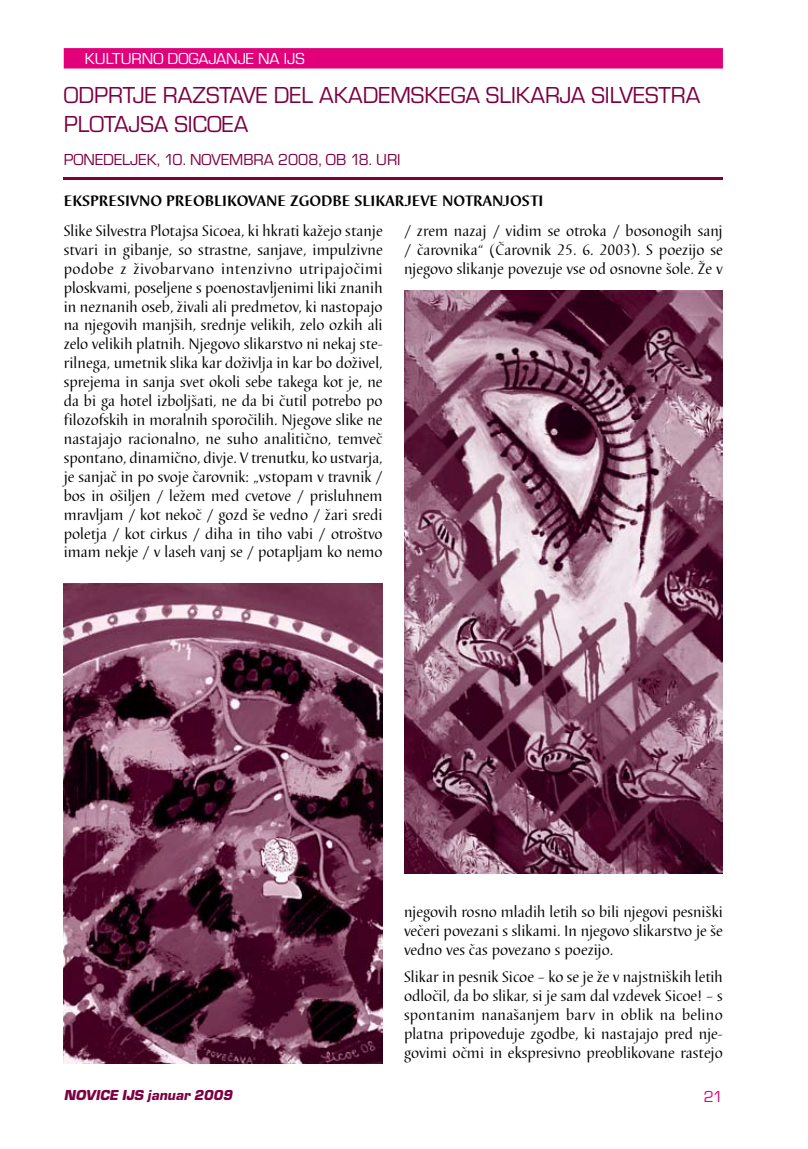
<style>
.page{position:relative;width:808px;height:1149px;background:#fff}
.page>*{position:absolute;margin:0;border:0;box-sizing:border-box;transform-origin:0 0}
.t1{font:24px "Eurostile TEE";color:#7c0042}
.t2{font:16.5px "Eurostile TEE";color:#7c0042}
.t3{font:16.5px "Eurostile TEE";color:#fff}
.t4{font:16.5px "Eurostile TEE";color:#e2007a}
.t5{font:15.75px/18.9px "Barbedor TEE";color:#000;text-align:justify}
.t6{font:700 15.75px "Barbedor TEE";color:#000}
.t7{font:italic 15px "Eurostile TEE Blac";color:#7c0042}
</style>
<div class="page">
<div style="left:64px;top:48px;width:659px;height:20px;background:#e2007a;border:2px solid #e2007a"></div>
<hr style="left:64px;top:177px;width:659px;height:2px;background:#7c0042">
<img style="left:404px;top:291px;width:319px;height:582px">
<img style="left:64px;top:583px;width:319px;height:480px">
<p class="t3" style="left:85px;top:50px;width:221px">KU LTURNO DOGAJANJE NA IJS</p>
<h1 class="t1" style="left:64px;top:82px;width:224px">ODPRTJE RAZSTAVE DEL</h1>
<h1 class="t1" style="left:319px;top:82px;width:16px">AKADE</h1>
<h1 class="t1" style="left:390px;top:82px;width:49px">MSKEGA</h1>
<h1 class="t1" style="left:486px;top:82px;width:27px">SLIKARJA</h1>
<h1 class="t1" style="left:591px;top:82px;width:12px">SILVE</h1>
<h1 class="t1" style="left:645px;top:82px;width:29px">STRA</h1>
<h1 class="t1" style="left:64px;top:111px;width:14px">PLOTAJ</h1>
<h1 class="t1" style="left:141px;top:111px;width:81px">SA SICOEA</h1>
<p class="t2" style="left:64px;top:150px;width:338px">PONEDELJEK, 10. NOVEMBRA 2008, OB 18. URI</p>
<p class="t6" style="left:64px;top:192px;width:481px">EKSPRESIVNO PREOBLIKOVANE ZGODBE SLIKARJEVE NOTRANJOSTI</p>
<p class="t5" style="left:64px;top:221px;width:321px">Slike Silvestra Plotajsa Sicoea, ki hkrati kažejo stanje stvari in gibanje, so strastne, sanjave, impulzivne podobe z živobarvano intenzivno utripajočimi ploskvami, poseljene s poenostavljenimi liki znanih in neznanih oseb, živali ali predmetov, ki nastopajo na njegovih manjših, srednje velikih, zelo ozkih ali zelo velikih platnih. Njegovo slikarstvo ni nekaj ste&shy;rilnega, umetnik slika kar doživlja in kar bo doživel, sprejema in sanja svet okoli sebe takega kot je, ne da bi ga hotel izboljšati, ne da bi čutil potrebo po filozofskih in moralnih sporočilih. Njegove slike ne nastajajo racionalno, ne suho analitično, temveč spontano, dinamično, divje. V trenutku, ko ustvarja, je sanjač in po svoje čarovnik: „vstopam v travnik / bos in ošiljen / ležem med cvetove / prisluhnem mravljam / kot nekoč / gozd še vedno / žari sredi poletja / kot cirkus / diha in tiho vabi / otroštvo imam nekje / v laseh vanj se / potapljam ko nemo</p>
<p class="t5" style="left:404px;top:221px;width:320px">/ zrem nazaj / vidim se otroka / bosonogih sanj / čarovnika“ (Čarovnik 25. 6. 2003). S poezijo se njegovo slikanje povezuje vse od osnovne šole. Že v</p>
<p class="t5" style="left:404px;top:902px;width:320px">njegovih rosno mladih letih so bili njegovi pesniški večeri povezani s slikami. In njegovo slikarstvo je še vedno ves čas povezano s poezijo.</p>
<p class="t5" style="left:404px;top:967px;width:320px">Slikar in pesnik Sicoe – ko se je že v najstniških letih odločil, da bo slikar, si je sam dal vzdevek Sicoe! – s spontanim nanašanjem barv in oblik na belino platna pripoveduje zgodbe, ki nastajajo pred nje&shy;govimi očmi in ekspresivno preoblikovane rastejo</p>
<p class="t7" style="left:64px;top:1085px;width:173px">NOVICE IJS januar 2009</p>
<p class="t4" style="left:704px;top:1087px;width:21px">21</p>
</div>
